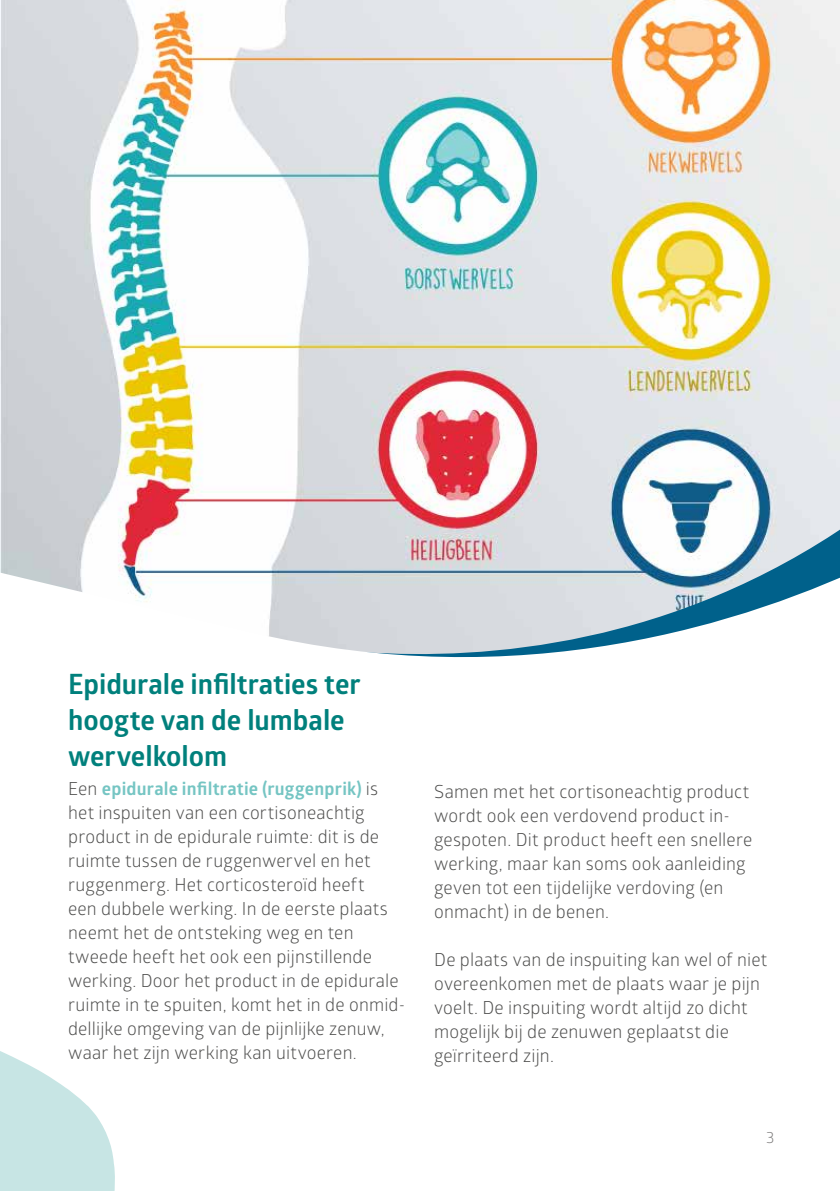
<style>
.page{position:relative;width:840px;height:1191px;background:#fff}
.page>*{position:absolute;margin:0;border:0;box-sizing:border-box;transform-origin:0 0}
.t1{font:700 28px/36px "Glober";color:#00807c}
.t2{font:18px/24px "Glober";letter-spacing:.01em;color:#4a4a49}
.t3{font:16px "Glober";color:#7c7b7b}
.s1{font-weight:700;color:#75c5c3}
</style>
<div class="page">
<img style="left:0;top:0;width:839px;height:528px">
<svg style="left:0;top:528px;width:839px;height:130px"></svg>
<svg style="left:0;top:1051px;width:115px;height:140px"></svg>
<h1 class="t1" style="left:68px;top:665px;width:294px">Epidurale infiltraties ter hoogte van de lumbale wervelkolom</h1>
<p class="t2" style="left:68px;top:776px;width:338px">Een <span class="s1">epidurale infiltratie (ruggenprik)</span> is het inspuiten van een cortisoneachtig product in de epidurale ruimte: dit is de ruimte tussen de ruggenwervel en het ruggenmerg. Het corticosteroïd heeft<br>een dubbele werking. In de eerste plaats neemt het de ontsteking weg en ten tweede heeft het ook een pijnstillende werking. Door het product in de epidurale ruimte in te spuiten, komt het in de onmid&shy;dellijke omgeving van de pijnlijke zenuw, waar het zijn werking kan uitvoeren.</p>
<p class="t2" style="left:434px;top:778px;width:319px">Samen met het cortisoneachtig product wordt ook een verdovend product in&shy;gespoten. Dit product heeft een snellere werking, maar kan soms ook aanleiding geven tot een tijdelijke verdoving (en onmacht) in de benen.</p>
<p class="t2" style="left:434px;top:946px;width:334px">De plaats van de inspuiting kan wel of niet overeenkomen met de plaats waar je pijn voelt. De inspuiting wordt altijd zo dicht mogelijk bij de zenuwen geplaatst die geïrriteerd zijn.</p>
<p class="t3" style="left:765px;top:1125px;width:10px">3</p>
</div>
